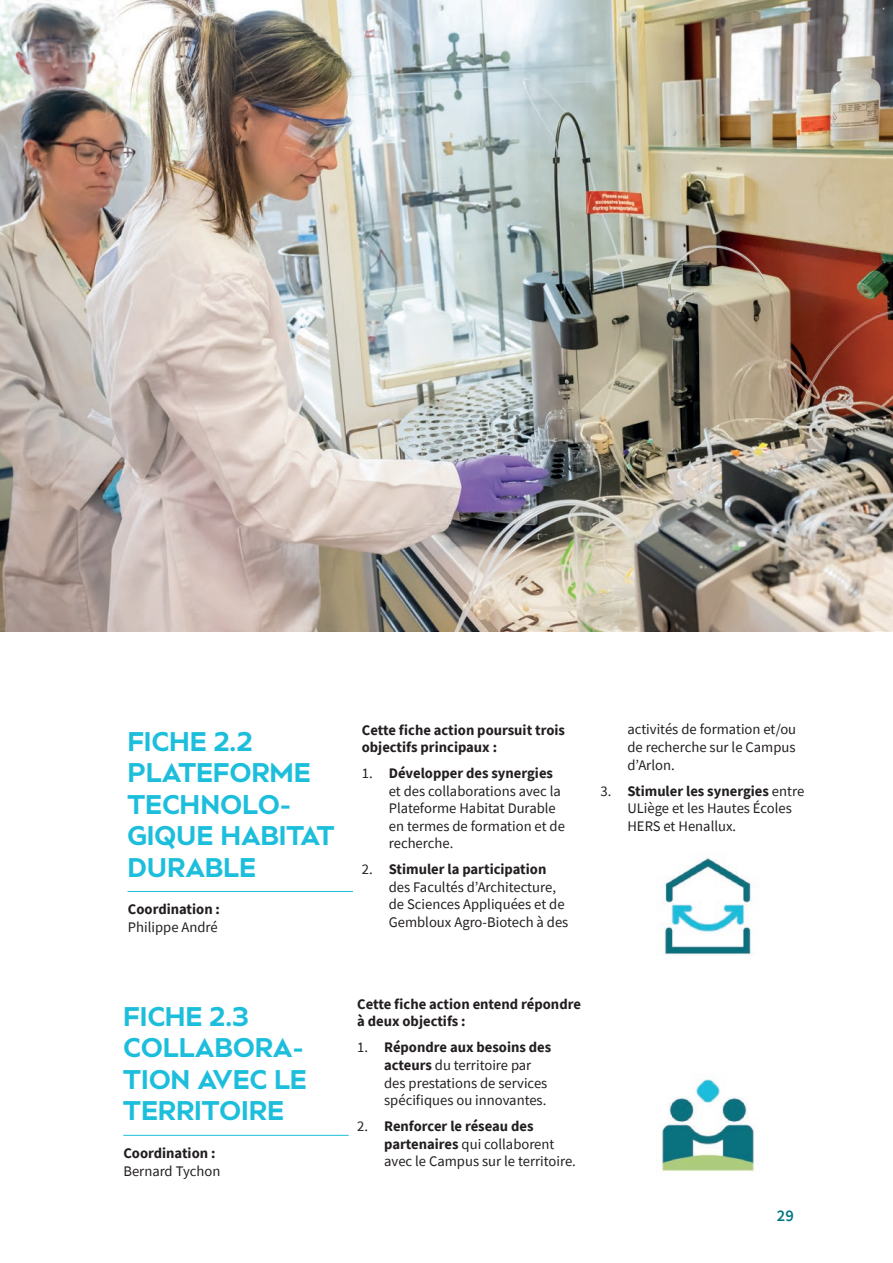
<style>
.page{position:relative;width:893px;height:1263px;background:#fff}
.page>*{position:absolute;margin:0;border:0;box-sizing:border-box;transform-origin:0 0}
.t1{font:800 27px/31.5px "Mansfield";color:#1cbedc}
.t2{font:600 16.5px "Source Sans Pro";color:#007681}
.t3{font:14.7px/17.5px "Source Sans Pro";color:#231f20}
.t4{font:700 14.7px/17.5px "Source Sans Pro";color:#231f20}
.s1{font-weight:700}
</style>
<div class="page">
<img style="left:0;top:0;width:893px;height:631px">
<img style="left:661px;top:1079px;width:94px;height:92px">
<hr style="left:123px;top:1135px;width:226px;height:1px;background:#1cbedc">
<img style="left:664px;top:858px;width:88px;height:98px">
<hr style="left:128px;top:891px;width:225px;height:1px;background:#1cbedc">
<h1 class="t1" style="left:128px;top:724px;width:208px">FICHE 2.2<br>PLATEFORME<br>TECHNOLO-<br>GIQUE HABITAT<br>DURABLE</h1>
<p class="t4" style="left:128px;top:900px;width:94px">Coordination :</p>
<p class="t3" style="left:128px;top:918px;width:91px">Philippe André</p>
<p class="t4" style="left:362px;top:721px;width:205px">Cette fiche action poursuit trois objectifs principaux :</p>
<p class="t3" style="left:389px;top:764px;width:178px;text-indent:-27px">1. <span class="s1">Développer des synergies </span>et des collaborations avec la<br>Plateforme Habitat Durable en termes de formation et de recherche.</p>
<p class="t3" style="left:389px;top:861px;width:181px;text-indent:-27px">2. <span class="s1">Stimuler la participation </span>des Facultés d’Architecture, de Sciences Appliquées et de<br>Gembloux Agro-Biotech à des</p>
<p class="t3" style="left:627px;top:721px;width:170px;text-align:justify">activités de formation et/ou de recherche sur le Campus d’Arlon.</p>
<p class="t3" style="left:627px;top:782px;width:178px;text-indent:-27px">3. <span class="s1">Stimuler les synergies</span> entre<br>ULiège et les Hautes Écoles<br>HERS et Henallux.</p>
<h1 class="t1" style="left:123px;top:999px;width:185px">FICHE 2.3<br>COLLABORA-<br>TION AVEC LE<br>TERRITOIRE</h1>
<p class="t4" style="left:123px;top:1144px;width:94px">Coordination :</p>
<p class="t3" style="left:123px;top:1162px;width:98px">Bernard Tychon</p>
<p class="t4" style="left:357px;top:995px;width:225px">Cette fiche action entend répondre à deux objectifs :</p>
<p class="t3" style="left:384px;top:1039px;width:169px;text-indent:-27px">1. <span class="s1">Répondre aux besoins des acteurs</span> du territoire par des prestations de services spécifiques ou innovantes.</p>
<p class="t3" style="left:384px;top:1117px;width:193px;text-indent:-27px">2. <span class="s1">Renforcer le réseau des partenaires</span> qui collaborent avec le Campus sur le territoire.</p>
<p class="t2" style="left:777px;top:1205px;width:18px">29</p>
</div>
